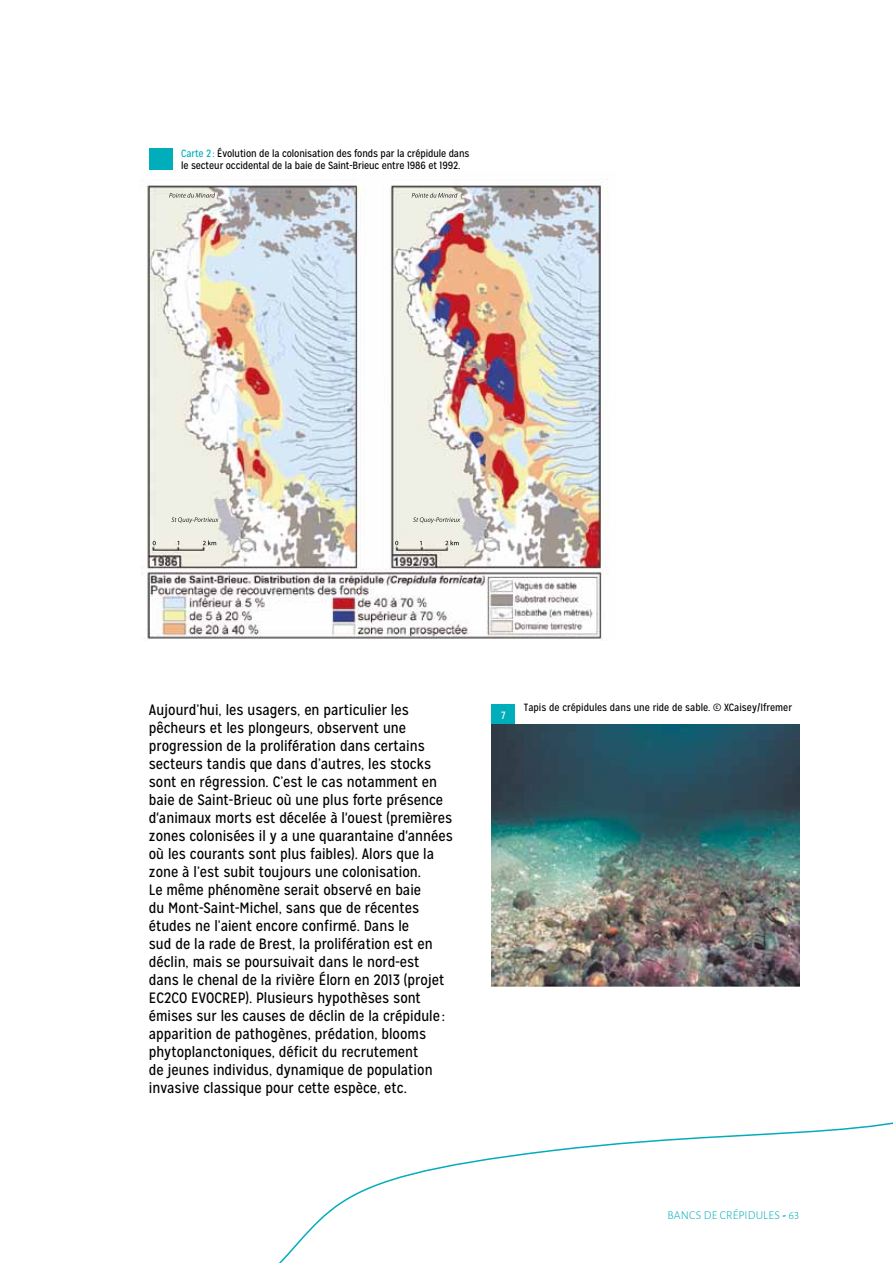
<style>
.page{position:relative;width:893px;height:1263px;background:#fff}
.page>*{position:absolute;margin:0;border:0;box-sizing:border-box;transform-origin:0 0}
.t1{font:15px/18px "Mission Gothic";color:#000}
.t2{font:300 12px "Alegreya Sans SC";letter-spacing:.015em;color:#00adba}
.t3{font:10.5px/12px "Mission Gothic";letter-spacing:-.01em;color:#000}
.t4{font:10.5px "Mission Gothic";color:#fff}
.s1{color:#00adba}
.s2{font-weight:700}
</style>
<div class="page">
<svg style="left:279px;top:1122px;width:614px;height:141px"></svg>
<img style="left:142px;top:179px;width:467px;height:460px">
<div style="left:492px;top:704px;width:23px;height:21px;background:#00adba"></div>
<div style="left:149px;top:149px;width:23px;height:21px;background:#00adba"></div>
<img style="left:492px;top:725px;width:308px;height:261px">
<p class="t3" style="left:181px;top:147px;width:290px"><span class="s1">Carte 2:</span> Évolution de la colonisation des fonds par la crépidule dans le secteur occidental de la baie de Saint-Brieuc entre 1986 et 1992.</p>
<p class="t1" style="left:149px;top:701px;width:306px">Aujourd’hui, les usagers, en particulier les pêcheurs et les plongeurs, observent une progression de la prolifération dans certains secteurs tandis que dans d’autres, les stocks sont en régression. C’est le cas notamment en baie de Saint-Brieuc où une plus forte présence d'animaux morts est décelée à l'ouest (premières zones colonisées il y a une quarantaine d'années où les courants sont plus faibles). Alors que la zone à l’est subit toujours une colonisation.<br>Le même phénomène serait observé en baie<br>du Mont-Saint-Michel, sans que de récentes études ne l’aient encore confirmé. Dans le<br>sud de la rade de Brest, la prolifération est en déclin, mais se poursuivait dans le nord-est dans le chenal de la rivière Élorn en 2013 (projet EC2CO EVOCREP). Plusieurs hypothèses sont émises sur les causes de déclin de la crépidule : apparition de pathogènes, prédation, blooms phytoplanctoniques, déficit du recrutement<br>de jeunes individus, dynamique de population invasive classique pour cette espèce, etc.</p>
<p class="t4" style="left:501px;top:709px;width:6px">7</p>
<p class="t3" style="left:524px;top:701px;width:270px">Tapis de crépidules dans une ride de sable. © XCaisey/Ifremer</p>
<p class="t2" style="left:667px;top:1207px;width:8px">BANCS</p>
<p class="t2" style="left:704px;top:1207px;width:97px">DE CRÉPIDU LES <span class="s2">-</span> 63</p>
</div>
